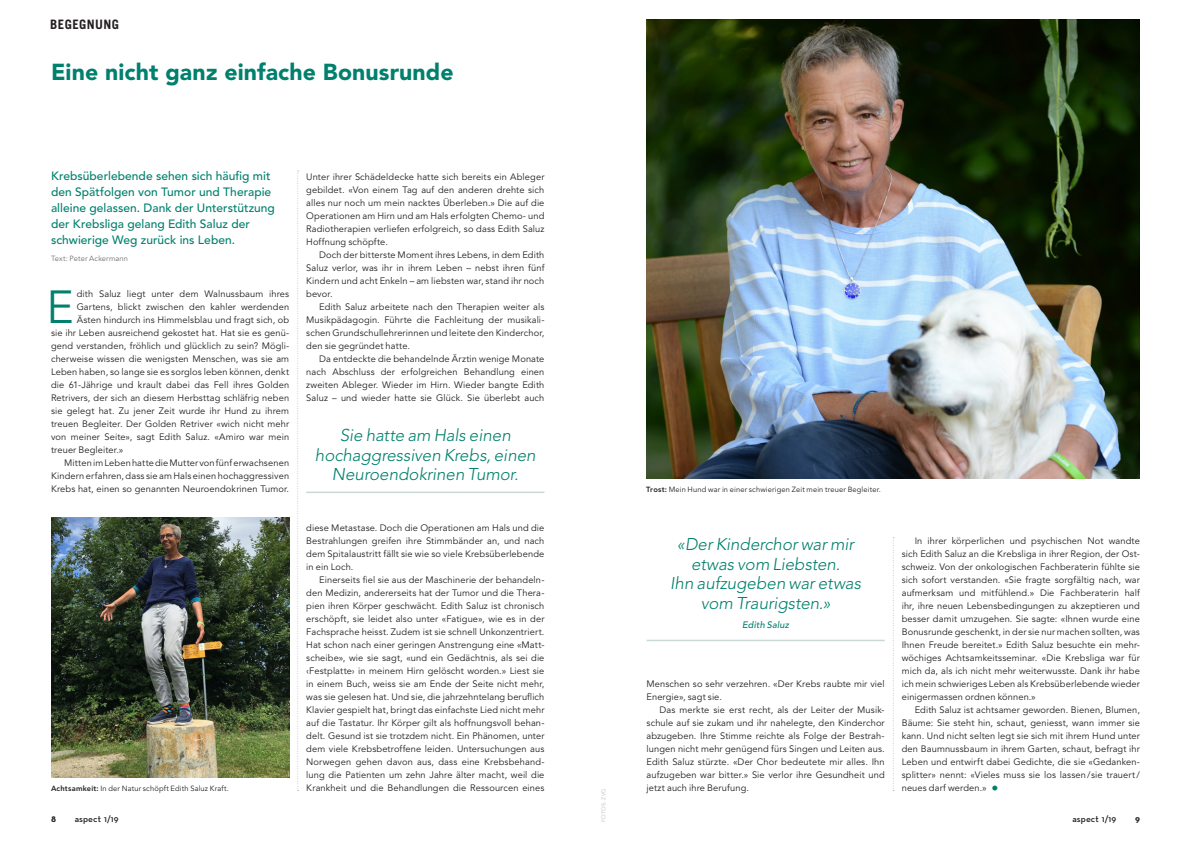
<style>
.page{position:relative;width:1191px;height:842px;background:#fff}
.page>*{position:absolute;margin:0;border:0;box-sizing:border-box;transform-origin:0 0}
.Grundtext_Initial_oh{font:46px "Avenir LT Std";color:#01806d}
.Haupttitel_grün_D{font:900 23px "Avenir LT Std";letter-spacing:.005em;color:#01806d}
.Quote_D{font:italic 300 17px/19.5px "Avenir LT Std";color:#01806d;text-align:center}
.Rubriktitel_D{font:700 13px "Trade Gothic LT Com";letter-spacing:.03em;color:#231f20}
.Lead_D{font:500 12px/16px "Avenir LT Std";letter-spacing:.005em;color:#01806d}
.Grundtext_mit_Einzug{font:9.3px/13px "Avenir LT Std";letter-spacing:.01em;color:#231f20;text-align:justify}
.Grundtext_Initial_oh-2{font:9.3px "Avenir LT Std";letter-spacing:.01em;color:#231f20}
.t1{font:600 9.3px "Neutraface Text";letter-spacing:.005em;color:#231f20}
.Quote_D-2{font:italic 500 9.3px "Avenir LT Std";letter-spacing:.015em;color:#01806d}
.t2{font:700 9.3px "Neutraface Text";color:#231f20}
.Legende_D{font:7.5px "Avenir LT Std";letter-spacing:.02em;color:#231f20}
.Namen_Autoren_Fotogr{font:7.5px "Avenir LT Std";letter-spacing:.02em;color:#6c6d70}
.Bildverweise_D{font:5.5px "Avenir LT Std";letter-spacing:.03em;color:#bcbdc0}
.s1{font-weight:800}
.s2{font-size:14px;color:#01806d}
</style>
<div class="page">
<svg style="left:297px;top:171px;width:2px;height:620px"></svg>
<svg style="left:893px;top:537px;width:1px;height:254px"></svg>
<hr style="left:646px;top:640px;width:238px;height:1px;background:#cad9d6">
<hr style="left:306px;top:492px;width:238px;height:1px;background:#cad9d6">
<img style="left:51px;top:518px;width:239px;height:260px">
<img style="left:646px;top:20px;width:494px;height:459px">
<p class="Rubriktitel_D" style="left:50px;top:17px;width:70px">BEGEGNUNG</p>
<p class="Haupttitel_grün_D" style="left:51px;top:58px;width:404px">Eine nicht ganz einfache Bonusrunde</p>
<p class="Lead_D" style="left:51px;top:168px;width:225px">Krebsüberlebende sehen sich häufig mit den Spätfolgen von Tumor und Therapie alleine gelassen. Dank der Unterstützung der Krebsliga gelang Edith Saluz der schwierige Weg zurück ins Leben.</p>
<p class="Namen_Autoren_Fotogr" style="left:51px;top:254px;width:79px">Text: Peter Ackermann</p>
<p class="Grundtext_Initial_oh" style="left:47px;top:281px;width:29px">E</p>
<p class="Grundtext_Initial_oh-2" style="left:77px;top:288px;width:214px">dith Saluz liegt unter dem Walnussbaum ihres</p>
<p class="Grundtext_Initial_oh-2" style="left:77px;top:301px;width:214px">Gartens, blickt zwischen den kahler werdenden</p>
<p class="Grundtext_Initial_oh-2" style="left:77px;top:314px;width:214px">Ästen hindurch ins Himmelsblau und fragt sich, ob</p>
<p class="Grundtext_Initial_oh-2" style="left:51px;top:327px;width:240px">sie ihr Leben ausreichend gekostet hat. Hat sie es genü-</p>
<p class="Grundtext_Initial_oh-2" style="left:51px;top:340px;width:240px">gend verstanden, fröhlich und glücklich zu sein? Mögli-</p>
<p class="Grundtext_Initial_oh-2" style="left:51px;top:353px;width:240px">cherweise wissen die wenigsten Menschen, was sie am</p>
<p class="Grundtext_Initial_oh-2" style="left:51px;top:366px;width:240px">Leben haben, so lange sie es sorglos leben können, denkt</p>
<p class="Grundtext_Initial_oh-2" style="left:51px;top:379px;width:240px">die 61-Jährige und krault dabei das Fell ihres Golden</p>
<p class="Grundtext_Initial_oh-2" style="left:51px;top:392px;width:240px">Retrivers, der sich an diesem Herbsttag schläfrig neben</p>
<p class="Grundtext_Initial_oh-2" style="left:51px;top:405px;width:240px">sie gelegt hat. Zu jener Zeit wurde ihr Hund zu ihrem</p>
<p class="Grundtext_Initial_oh-2" style="left:51px;top:418px;width:240px">treuen Begleiter. Der Golden Retriver «wich nicht mehr</p>
<p class="Grundtext_Initial_oh-2" style="left:51px;top:431px;width:240px">von meiner Seite», sagt Edith Saluz. «Amiro war mein</p>
<p class="Grundtext_Initial_oh-2" style="left:51px;top:444px;width:74px">treuer Begleiter.»</p>
<p class="Grundtext_mit_Einzug" style="left:51px;top:456px;width:240px;text-indent:13px">Mitten im Leben hatte die Mutter von fünf erwachsenen Kindern erfahren, dass sie am Hals einen hochaggressiven Krebs hat, einen so genannten Neuroendokrinen Tumor.</p>
<p class="Grundtext_mit_Einzug" style="left:306px;top:170px;width:240px">Unter ihrer Schädeldecke hatte sich bereits ein Ableger gebildet. «Von einem Tag auf den anderen drehte sich alles nur noch um mein nacktes Überleben.» Die auf die Operationen am Hirn und am Hals erfolgten Chemo- und Radiotherapien verliefen erfolgreich, so dass Edith Saluz Hoffnung schöpfte.</p>
<p class="Grundtext_mit_Einzug" style="left:306px;top:248px;width:240px;text-indent:13px">Doch der bitterste Moment ihres Lebens, in dem Edith Saluz verlor, was ihr in ihrem Leben – nebst ihren fünf Kindern und acht Enkeln – am liebsten war, stand ihr noch bevor.</p>
<p class="Grundtext_mit_Einzug" style="left:306px;top:300px;width:240px;text-indent:13px">Edith Saluz arbeitete nach den Therapien weiter als Musikpädagogin. Führte die Fachleitung der musikali&shy;schen Grundschullehrerinnen und leitete den Kinderchor, den sie gegründet hatte.</p>
<p class="Grundtext_mit_Einzug" style="left:306px;top:352px;width:240px;text-indent:13px">Da entdeckte die behandelnde Ärztin wenige Monate nach Abschluss der erfolgreichen Behandlung einen zweiten Ableger. Wieder im Hirn. Wieder bangte Edith Saluz – und wieder hatte sie Glück. Sie überlebt auch</p>
<p class="Quote_D" style="left:315px;top:426px;width:222px">Sie hatte am Hals einen hochaggressiven Krebs, einen<br>Neuroendokrinen Tumor.</p>
<p class="Legende_D" style="left:646px;top:485px;width:236px"><span class="s1">Trost:</span> Mein Hund war in einer schwierigen Zeit mein treuer Begleiter.</p>
<p class="Grundtext_mit_Einzug" style="left:306px;top:521px;width:240px">diese Metastase. Doch die Operationen am Hals und die Bestrahlungen greifen ihre Stimmbänder an, und nach dem Spitalaustritt fällt sie wie so viele Krebsüberlebende in ein Loch.</p>
<p class="Grundtext_mit_Einzug" style="left:306px;top:573px;width:240px;text-indent:13px">Einerseits fiel sie aus der Maschinerie der behandeln&shy;den Medizin, andererseits hat der Tumor und die Thera&shy;pien ihren Körper geschwächt. Edith Saluz ist chronisch erschöpft, sie leidet also unter «Fatigue», wie es in der Fachsprache heisst. Zudem ist sie schnell Unkonzentriert.<br>Hat schon nach einer geringen Anstrengung eine «Matt&shy;scheibe», wie sie sagt, «und ein Gedächtnis, als sei die ‹Festplatte› in meinem Hirn gelöscht worden.» Liest sie in einem Buch, weiss sie am Ende der Seite nicht mehr, was sie gelesen hat. Und sie, die jahrzehntelang beruflich Klavier gespielt hat, bringt das einfachste Lied nicht mehr auf die Tastatur. Ihr Körper gilt als hoffnungsvoll behan&shy;delt. Gesund ist sie trotzdem nicht. Ein Phänomen, unter dem viele Krebsbetroffene leiden. Untersuchungen aus Norwegen gehen davon aus, dass eine Krebsbehand&shy;lung die Patienten um zehn Jahre älter macht, weil die Krankheit und die Behandlungen die Ressourcen eines</p>
<p class="Grundtext_mit_Einzug" style="left:901px;top:534px;width:240px;text-indent:13px">In ihrer körperlichen und psychischen Not wandte sich Edith Saluz an die Krebsliga in ihrer Region, der Ost&shy;schweiz. Von der onkologischen Fachberaterin fühlte sie sich sofort verstanden. «Sie fragte sorgfältig nach, war aufmerksam und mitfühlend.» Die Fachberaterin half ihr, ihre neuen Lebensbedingungen zu akzeptieren und besser damit umzugehen. Sie sagte: «Ihnen wurde eine Bonusrunde geschenkt, in der sie nur machen sollten, was Ihnen Freude bereitet.» Edith Saluz besuchte ein mehr&shy;wöchiges Achtsamkeitsseminar. «Die Krebsliga war für mich da, als ich nicht mehr weiterwusste. Dank ihr habe ich mein schwieriges Leben als Krebsüberlebende wieder einigermassen ordnen können.»</p>
<p class="Grundtext_mit_Einzug" style="left:901px;top:703px;width:240px;text-indent:13px">Edith Saluz ist achtsamer geworden. Bienen, Blumen, Bäume: Sie steht hin, schaut, geniesst, wann immer sie kann. Und nicht selten legt sie sich mit ihrem Hund unter den Baumnussbaum in ihrem Garten, schaut, befragt ihr Leben und entwirft dabei Gedichte, die sie «Gedanken&shy;splitter» nennt: «Vieles muss sie los lassen /sie trauert / neues darf werden.» <span class="s2">•</span></p>
<p class="Quote_D" style="left:670px;top:535px;width:192px">«Der Kinderchor war mir etwas vom Liebsten.<br>Ihn aufzugeben war etwas vom Traurigsten.»</p>
<p class="Quote_D-2" style="left:742px;top:620px;width:48px">Edith Saluz</p>
<p class="Grundtext_mit_Einzug" style="left:646px;top:677px;width:240px">Menschen so sehr verzehren. «Der Krebs raubte mir viel<br>Energie», sagt sie.</p>
<p class="Grundtext_mit_Einzug" style="left:646px;top:703px;width:240px;text-indent:13px">Das merkte sie erst recht, als der Leiter der Musik&shy;schule auf sie zukam und ihr nahelegte, den Kinderchor abzugeben. Ihre Stimme reichte als Folge der Bestrah&shy;lungen nicht mehr genügend fürs Singen und Leiten aus.<br>Edith Saluz stürzte. «Der Chor bedeutete mir alles. Ihn aufzugeben war bitter.» Sie verlor ihre Gesundheit und jetzt auch ihre Berufung.</p>
<p class="Legende_D" style="left:51px;top:784px;width:179px"><span class="s1">Achtsamkeit:</span> In der Natur schöpft Edith Saluz Kraft.</p>
<p class="Bildverweise_D" style="left:600px;top:822px;width:35px;rotate:-90deg">FOTOS: ZVG</p>
<p class="t2" style="left:51px;top:813px;width:7px">8</p>
<p class="t1" style="left:75px;top:813px;width:45px">aspect 1/19</p>
<p class="t1" style="left:1072px;top:813px;width:45px">aspect 1/19</p>
<p class="t2" style="left:1135px;top:813px;width:6px">9</p>
</div>
